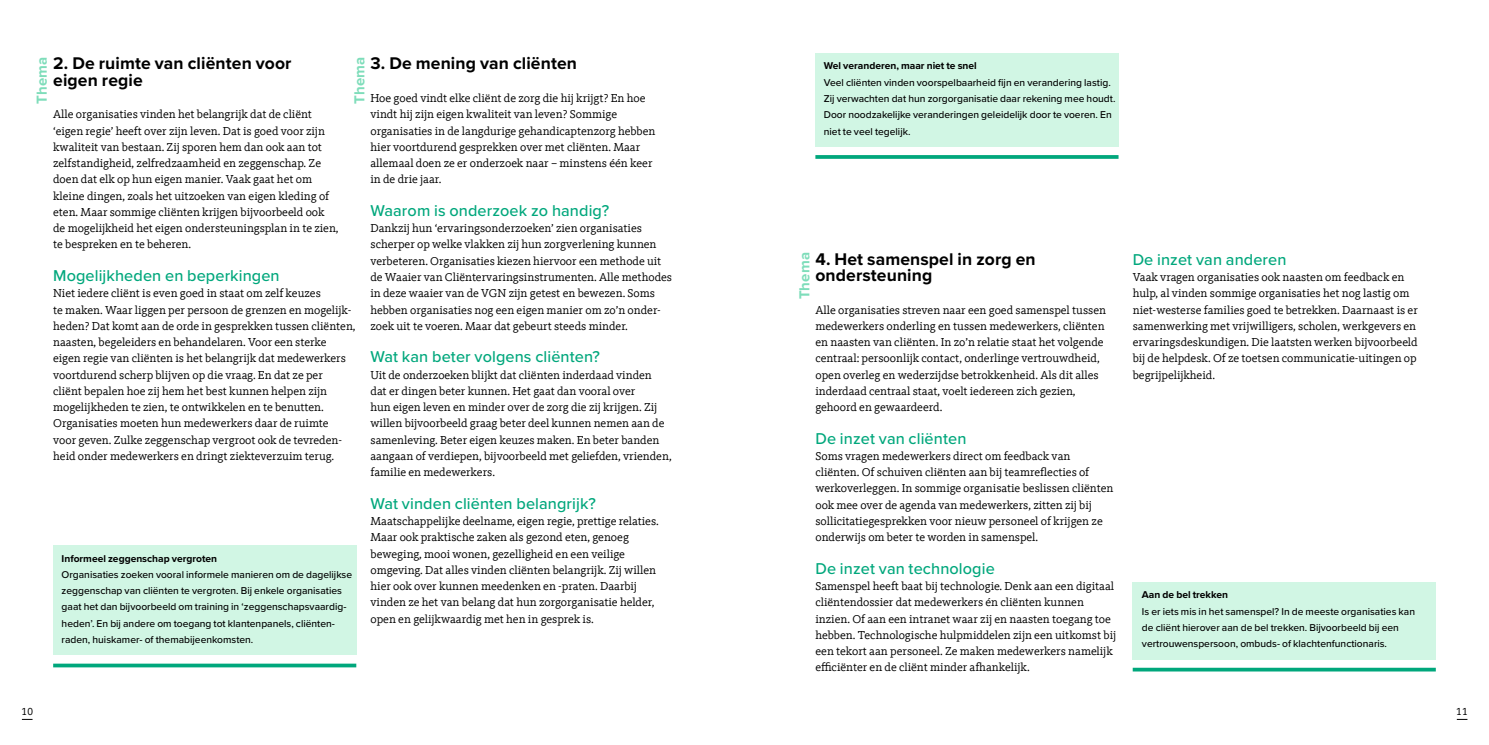
<style>
.page{position:relative;width:1489px;height:745px;background:#fff}
.page>*{position:absolute;margin:0;border:0;box-sizing:border-box;transform-origin:0 0}
.t1{font:700 17.5px/16.2px "Proxima Nova";letter-spacing:.005em;color:#000}
.t2{font:500 16.25px "Proxima Nova";letter-spacing:.005em;color:#00a77c}
.t3{font:700 15px "Proxima Nova";letter-spacing:.005em;color:#7eddba}
.t4{font:11.88px/16.2px "Kievit Slab Offc";color:#000}
.t5{font:500 10.25px/16.2px "Proxima Nova";color:#000}
.t6{font:700 10.25px "Proxima Nova";color:#000}
.t7{font:10px "Maurea Regular Tf";color:#000}
</style>
<div class="page">
<div style="left:53px;top:545px;width:303px;height:109px;background:#d1f6e4"></div>
<svg style="left:53px;top:663px;width:303px;height:4px"></svg>
<div style="left:815px;top:54px;width:303px;height:93px;background:#d1f6e4"></div>
<svg style="left:815px;top:155px;width:303px;height:4px"></svg>
<div style="left:1132px;top:582px;width:303px;height:77px;background:#d1f6e4"></div>
<svg style="left:1132px;top:667px;width:303px;height:4px"></svg>
<h1 class="t1" style="left:53px;top:55px;width:240px">2. De ruimte van cliënten voor eigen regie</h1>
<p class="t4" style="left:53px;top:106px;width:287px">Alle organisaties vinden het belangrijk dat de cliënt ‘eigen regie’ heeft over zijn leven. Dat is goed voor zijn kwaliteit van bestaan. Zij sporen hem dan ook aan tot zelfstandigheid, zelfredzaamheid en zeggenschap. Ze doen dat elk op hun eigen manier. Vaak gaat het om kleine dingen, zoals het uitzoeken van eigen kleding of eten. Maar sommige cliënten krijgen bijvoorbeeld ook de mogelijkheid het eigen ondersteuningsplan in te zien, te bespreken en te beheren.</p>
<h2 class="t2" style="left:53px;top:263px;width:228px">Mogelijkheden en beperkingen</h2>
<p class="t4" style="left:53px;top:285px;width:304px">Niet iedere cliënt is even goed in staat om zelf keuzes<br>te maken. Waar liggen per persoon de grenzen en mogelijk&shy;heden? Dat komt aan de orde in gesprekken tussen cliënten, naasten, begeleiders en behandelaren. Voor een sterke eigen regie van cliënten is het belangrijk dat medewerkers voortdurend scherp blijven op die vraag. En dat ze per<br>cliënt bepalen hoe zij hem het best kunnen helpen zijn mogelijkheden te zien, te ontwikkelen en te benutten.<br>Organisaties moeten hun medewerkers daar de ruimte<br>voor geven. Zulke zeggenschap vergroot ook de tevreden&shy;heid onder medewerkers en dringt ziekteverzuim terug.</p>
<h1 class="t1" style="left:370px;top:55px;width:208px">3. De mening van cliënten</h1>
<p class="t4" style="left:370px;top:90px;width:286px">Hoe goed vindt elke cliënt de zorg die hij krijgt? En hoe vindt hij zijn eigen kwaliteit van leven? Sommige organisaties in de langdurige gehandicaptenzorg hebben hier voortdurend gesprekken over met cliënten. Maar allemaal doen ze er onderzoek naar – minstens één keer in de drie jaar.</p>
<h2 class="t2" style="left:370px;top:198px;width:240px">Waarom is onderzoek zo handig?</h2>
<p class="t4" style="left:370px;top:220px;width:303px">Dankzij hun ‘ervaringsonderzoeken’ zien organisaties scherper op welke vlakken zij hun zorgverlening kunnen verbeteren. Organisaties kiezen hiervoor een methode uit de Waaier van Cliëntervaringsinstrumenten. Alle methodes in deze waaier van de VGN zijn getest en bewezen. Soms hebben organisaties nog een eigen manier om zo’n onder&shy;zoek uit te voeren. Maar dat gebeurt steeds minder.</p>
<h2 class="t2" style="left:370px;top:344px;width:231px">Wat kan beter volgens cliënten?</h2>
<p class="t4" style="left:370px;top:366px;width:303px">Uit de onderzoeken blijkt dat cliënten inderdaad vinden<br>dat er dingen beter kunnen. Het gaat dan vooral over<br>hun eigen leven en minder over de zorg die zij krijgen. Zij willen bijvoorbeeld graag beter deel kunnen nemen aan de samenleving. Beter eigen keuzes maken. En beter banden aangaan of verdiepen, bijvoorbeeld met geliefden, vrienden, familie en medewerkers.</p>
<h2 class="t2" style="left:370px;top:491px;width:227px">Wat vinden cliënten belangrijk?</h2>
<p class="t4" style="left:370px;top:512px;width:290px">Maatschappelijke deelname, eigen regie, prettige relaties.<br>Maar ook praktische zaken als gezond eten, genoeg beweging, mooi wonen, gezelligheid en een veilige omgeving. Dat alles vinden cliënten belangrijk. Zij willen hier ook over kunnen meedenken en -praten. Daarbij vinden ze het van belang dat hun zorgorganisatie helder, open en gelijkwaardig met hen in gesprek is.</p>
<p class="t3" style="left:31px;top:104px;width:49px;rotate:-90deg">Thema</p>
<p class="t3" style="left:348px;top:104px;width:49px;rotate:-90deg">Thema</p>
<p class="t6" style="left:62px;top:550px;width:157px">Informeel zeggenschap vergroten</p>
<p class="t5" style="left:62px;top:565px;width:292px">Organisaties zoeken vooral informele manieren om de dagelijkse zeggenschap van cliënten te vergroten. Bij enkele organisaties gaat het dan bijvoorbeeld om training in ‘zeggenschapsvaardig&shy;heden’. En bij andere om toegang tot klantenpanels, cliënten&shy;raden, huiskamer- of themabijeenkomsten.</p>
<p class="t6" style="left:823px;top:58px;width:154px">Wel veranderen, maar niet te snel</p>
<p class="t5" style="left:823px;top:74px;width:293px">Veel cliënten vinden voorspelbaarheid fijn en verandering lastig.<br>Zij verwachten dat hun zorgorganisatie daar rekening mee houdt.<br>Door noodzakelijke veranderingen geleidelijk door te voeren. En niet te veel tegelijk.</p>
<h1 class="t1" style="left:815px;top:250px;width:222px">4. Het samenspel in zorg en ondersteuning</h1>
<p class="t4" style="left:815px;top:301px;width:292px">Alle organisaties streven naar een goed samenspel tussen medewerkers onderling en tussen medewerkers, cliënten en naasten van cliënten. In zo’n relatie staat het volgende centraal: persoonlijk contact, onderlinge vertrouwdheid, open overleg en wederzijdse betrokkenheid. Als dit alles inderdaad centraal staat, voelt iedereen zich gezien, gehoord en gewaardeerd.</p>
<h2 class="t2" style="left:815px;top:426px;width:152px">De inzet van cliënten</h2>
<p class="t4" style="left:815px;top:447px;width:299px">Soms vragen medewerkers direct om feedback van cliënten. Of schuiven cliënten aan bij teamreflecties of werkoverleggen. In sommige organisatie beslissen cliënten ook mee over de agenda van medewerkers, zitten zij bij sollicitatiegesprekken voor nieuw personeel of krijgen ze onderwijs om beter te worden in samenspel.</p>
<h2 class="t2" style="left:815px;top:556px;width:181px">De inzet van technologie</h2>
<p class="t4" style="left:815px;top:577px;width:302px">Samenspel heeft baat bij technologie. Denk aan een digitaal cliëntendossier dat medewerkers én cliënten kunnen inzien. Of aan een intranet waar zij en naasten toegang toe hebben. Technologische hulpmiddelen zijn een uitkomst bij een tekort aan personeel. Ze maken medewerkers namelijk efficiënter en de cliënt minder afhankelijk.</p>
<p class="t3" style="left:793px;top:299px;width:49px;rotate:-90deg">Thema</p>
<h2 class="t2" style="left:1132px;top:247px;width:155px">De inzet van anderen</h2>
<p class="t4" style="left:1132px;top:269px;width:287px">Vaak vragen organisaties ook naasten om feedback en hulp, al vinden sommige organisaties het nog lastig om niet-westerse families goed te betrekken. Daarnaast is er samenwerking met vrijwilligers, scholen, werkgevers en ervaringsdeskundigen. Die laatsten werken bijvoorbeeld bij de helpdesk. Of ze toetsen communicatie-uitingen op begrijpelijkheid.</p>
<p class="t6" style="left:1141px;top:586px;width:87px">Aan de bel trekken</p>
<p class="t5" style="left:1141px;top:602px;width:274px">Is er iets mis in het samenspel? In de meeste organisaties kan de cliënt hierover aan de bel trekken. Bijvoorbeeld bij een vertrouwenspersoon, ombuds- of klachtenfunctionaris.</p>
<p class="t7" style="left:22px;top:705px;width:13px">10</p>
<p class="t7" style="left:1455px;top:705px;width:13px">11</p>
</div>
